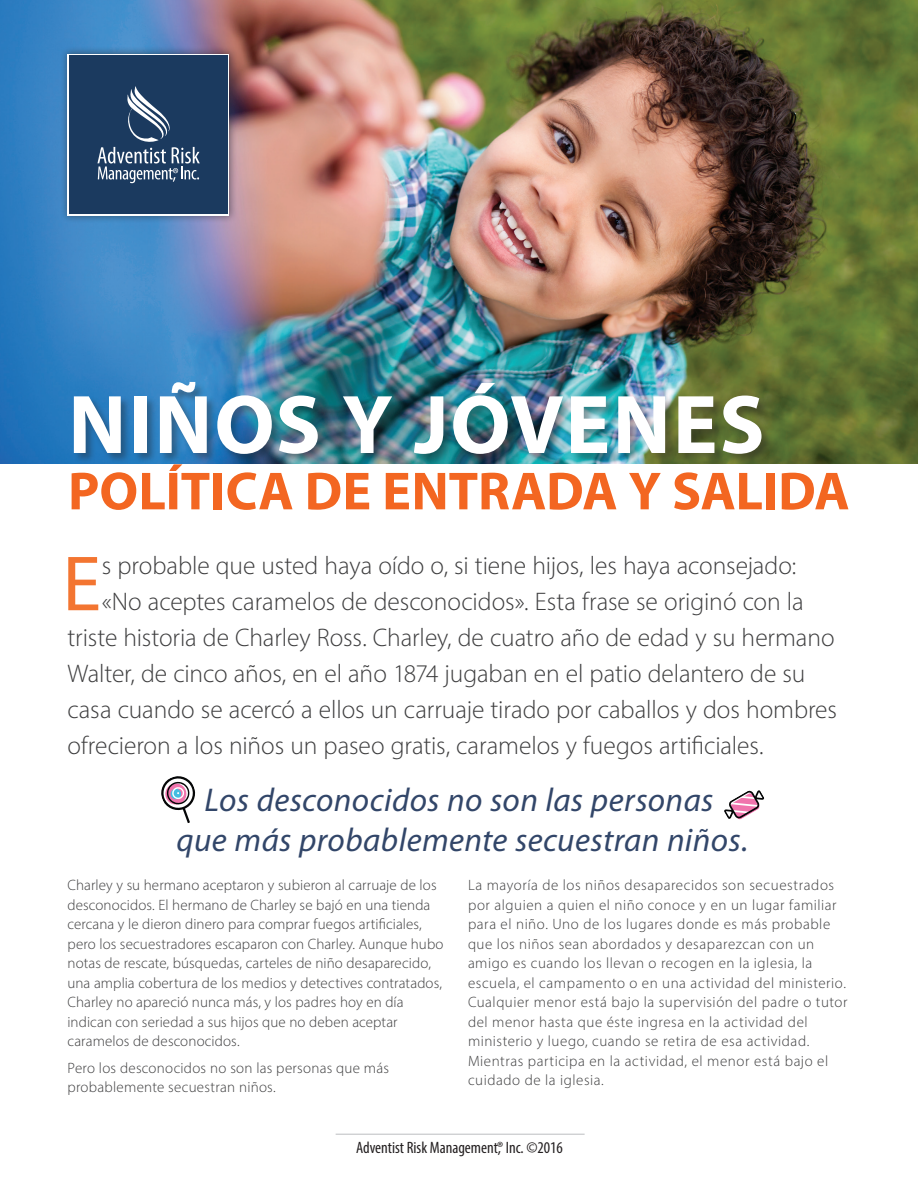
<style>
.page{position:relative;width:918px;height:1188px;background:#fff}
.page>*{position:absolute;margin:0;border:0;box-sizing:border-box;transform-origin:0 0}
.t1{font:700 84px "Myriad Pro";letter-spacing:.025em;color:#fff}
.t2{font:78.9px "Myriad Pro";color:#f37531}
.t3{font:700 54px "Myriad Pro";letter-spacing:-.005em;color:#f36621}
.t4{font:italic 33px/39.8px "Myriad Pro";letter-spacing:.015em;color:#324669;text-align:center}
.t5{font:300 25.5px "Myriad Pro";letter-spacing:-.005em;color:#3e3e3f}
.t6{font:condensed 16.5px "Myriad Pro";color:#231f20}
.t7{font:300 15px/19.5px "Myriad Pro";letter-spacing:.02em;color:#3e3e3f}
</style>
<div class="page">
<hr style="left:336px;top:1134px;width:249px;height:1px;background:#bcbdc0">
<img style="left:0;top:0;width:918px;height:464px">
<div style="left:60px;top:46px;width:177px;height:178px;background:#231f20;opacity:.5"></div>
<div style="left:68px;top:54px;width:162px;height:162px;background:linear-gradient(to right,#fff,#fff)"></div>
<div style="left:69px;top:56px;width:159px;height:158px;background:#1b3a5f"></div>
<svg style="left:97px;top:86px;width:103px;height:97px"></svg>
<div style="left:73px;top:381px;width:700px;height:84px;background:#231f20;opacity:.37"></div>
<svg style="left:161px;top:776px;width:35px;height:47px"></svg>
<svg style="left:724px;top:790px;width:41px;height:30px"></svg>
<h1 class="t1" style="left:68px;top:370px;width:698px">NIÑOS Y JÓVENES</h1>
<h3 class="t3" style="left:68px;top:456px;width:783px">POLÍTICA DE ENTRADA Y SALIDA</h3>
<h2 class="t2" style="left:62px;top:535px;width:40px">E</h2>
<h3 class="t5" style="left:102px;top:550px;width:696px">s probable que usted haya oído o, si tiene hijos, les haya aconsejado:</h3>
<h3 class="t5" style="left:102px;top:586px;width:703px">«No aceptes caramelos de desconocidos». Esta frase se originó con la</h3>
<h3 class="t5" style="left:68px;top:622px;width:769px">triste historia de Charley Ross. Charley, de cuatro año de edad y su hermano</h3>
<h3 class="t5" style="left:68px;top:658px;width:739px">Walter, de cinco años, en el año 1874 jugaban en el patio delantero de su</h3>
<h3 class="t5" style="left:68px;top:694px;width:771px">casa cuando se acercó a ellos un carruaje tirado por caballos y dos hombres</h3>
<h3 class="t5" style="left:68px;top:730px;width:698px">ofrecieron a los niños un paseo gratis, caramelos y fuegos artificiales.</h3>
<h3 class="t4" style="left:176px;top:779px;width:573px">Los desconocidos no son las personas<br>que más probablemente secuestran niños.</h3>
<p class="t7" style="left:68px;top:875px;width:378px">Charley y su hermano aceptaron y subieron al carruaje de los desconocidos. El hermano de Charley se bajó en una tienda cercana y le dieron dinero para comprar fuegos artificiales, pero los secuestradores escaparon con Charley. Aunque hubo notas de rescate, búsquedas, carteles de niño desaparecido, una amplia cobertura de los medios y detectives contratados, Charley no apareció nunca más, y los padres hoy en día indican con seriedad a sus hijos que no deben aceptar caramelos de desconocidos.</p>
<p class="t7" style="left:68px;top:1058px;width:323px">Pero los desconocidos no son las personas que más probablemente secuestran niños.</p>
<p class="t7" style="left:468px;top:875px;width:381px">La mayoría de los niños desaparecidos son secuestrados por alguien a quien el niño conoce y en un lugar familiar para el niño. Uno de los lugares donde es más probable que los niños sean abordados y desaparezcan con un amigo es cuando los llevan o recogen en la iglesia, la escuela, el campamento o en una actividad del ministerio.<br>Cualquier menor está bajo la supervisión del padre o tutor del menor hasta que éste ingresa en la actividad del ministerio y luego, cuando se retira de esa actividad.<br>Mientras participa en la actividad, el menor está bajo el cuidado de la iglesia.</p>
<p class="t6" style="left:356px;top:1137px;width:208px">Adventist Risk Management,® Inc. ©2016</p>
</div>
